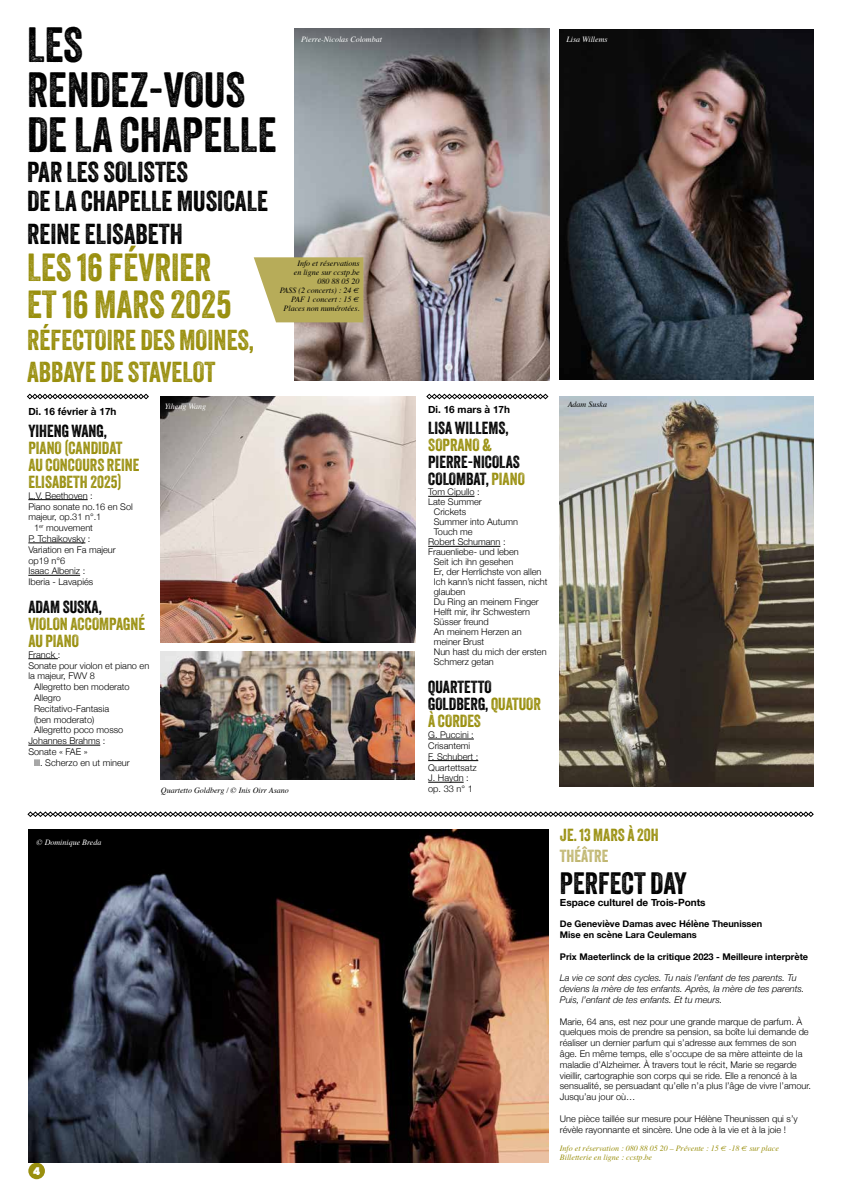
<style>
.page{position:relative;width:842px;height:1191px;background:#fff}
.page>*{position:absolute;margin:0;border:0;box-sizing:border-box;transform-origin:0 0}
.t1{font:48px/45px "Veneer";color:#000}
.t2{font:38px/37px "Veneer";color:#998f0e}
.t3{font:30px "Veneer";color:#000}
.t4{font:28px/29px "Veneer";color:#000}
.t5{font:28px/32px "Veneer";color:#998f0e}
.t6{font:17px/17px "Veneer";color:#000}
.t7{font:17px/17px "Veneer";color:#998f0e}
.t8{font:17px "Veneer";color:#c0b670}
.t9{font:900 10.8px "Poppins";color:#fff}
.t10{font:700 10px "Helvetica Neue";color:#000}
.t11{font:300 9.2px/10.8px "Helvetica Neue";color:#000}
.t12{font:italic 300 9.2px/10.8px "Helvetica Neue";color:#000}
.t13{font:700 9.2px/10.8px "Helvetica Neue";color:#000}
.t14{font:italic 8px/9px "Times";color:#000;text-align:right}
.t15{font:italic 8px/9px "Times";color:#998f0e}
.t16{font:italic 8px "Times";color:#fff}
.s1{color:#998f0e}
</style>
<div class="page">
<div style="left:28px;top:1162px;width:17px;height:17px;background:#998f0e;border-radius:50%"></div>
<hr style="left:28px;top:499px;width:60px;height:1px;background:#000">
<hr style="left:28px;top:542px;width:57px;height:1px;background:#000">
<hr style="left:28px;top:575px;width:52px;height:1px;background:#000">
<hr style="left:28px;top:658px;width:30px;height:1px;background:#000">
<hr style="left:28px;top:745px;width:72px;height:1px;background:#000">
<img style="left:28px;top:829px;width:520px;height:333px">
<hr style="left:428px;top:496px;width:46px;height:1px;background:#000">
<hr style="left:428px;top:546px;width:72px;height:1px;background:#000">
<hr style="left:428px;top:739px;width:46px;height:1px;background:#000">
<hr style="left:428px;top:760px;width:50px;height:1px;background:#000">
<hr style="left:428px;top:782px;width:36px;height:1px;background:#000">
<img style="left:294px;top:28px;width:256px;height:352px">
<img style="left:560px;top:396px;width:253px;height:391px">
<img style="left:160px;top:651px;width:255px;height:128px">
<img style="left:160px;top:397px;width:255px;height:245px">
<svg style="left:27px;top:811px;width:787px;height:6px"></svg>
<svg style="left:27px;top:394px;width:122px;height:5px"></svg>
<svg style="left:426px;top:394px;width:122px;height:5px"></svg>
<img style="left:560px;top:29px;width:254px;height:351px">
<svg style="left:254px;top:257px;width:109px;height:65px;background:#beb46a"></svg>
<h1 class="t1" style="left:27px;top:22px;width:251px">LES<br>RENDEZ-VOUS<br>DE LA CHAPELLE</h1>
<h3 class="t4" style="left:27px;top:157px;width:242px">PAR LES SOLISTES<br>DE LA CHAPELLE MUSICALE</h3>
<h3 class="t4" style="left:27px;top:219px;width:157px">REINE ELISABETH</h3>
<h2 class="t2" style="left:27px;top:249px;width:206px">LES 16 FÉVRIER<br>ET 16 MARS 2025</h2>
<h3 class="t5" style="left:27px;top:324px;width:229px">RÉFECTOIRE DES MOINES,<br>ABBAYE DE STAVELOT</h3>
<p class="t16" style="left:301px;top:33px;width:82px">Pierre-Nicolas Colombat</p>
<p class="t14" style="left:280px;top:258px;width:81px">Info et réservations<br>en ligne sur ccstp.be<br>080 88 05 20<br>PASS (2 concerts) : 24 €<br>PAF 1 concert : 15 €<br>Places non numérotées.</p>
<p class="t10" style="left:28px;top:404px;width:90px">Di. 16 février à 17h</p>
<h3 class="t6" style="left:28px;top:422px;width:80px">YIHENG WANG,</h3>
<h3 class="t7" style="left:28px;top:439px;width:113px">PIANO (CANDIDAT<br>AU CONCOURS REINE<br>ELISABETH 2025)</h3>
<p class="t11" style="left:28px;top:489px;width:66px">L.V. Beethoven :</p>
<p class="t11" style="left:28px;top:500px;width:106px">Piano sonate no.16 en Sol</p>
<p class="t11" style="left:28px;top:511px;width:75px">majeur, op.31 n°.1</p>
<p class="t11" style="left:34px;top:522px;width:61px">1<sup>er</sup> mouvement</p>
<p class="t11" style="left:28px;top:532px;width:64px">P. Tchaikovsky :</p>
<p class="t11" style="left:28px;top:543px;width:89px">Variation en Fa majeur</p>
<p class="t11" style="left:28px;top:554px;width:38px">op19 n°6</p>
<p class="t11" style="left:28px;top:565px;width:58px">Isaac Albeniz :</p>
<p class="t11" style="left:28px;top:576px;width:66px">Iberia - Lavapiés</p>
<h3 class="t6" style="left:28px;top:598px;width:75px">ADAM SUSKA,</h3>
<h3 class="t7" style="left:28px;top:615px;width:118px">VIOLON ACCOMPAGNÉ<br>AU PIANO</h3>
<p class="t11" style="left:28px;top:648px;width:34px">Franck :</p>
<p class="t11" style="left:28px;top:659px;width:123px">Sonate pour violon et piano en</p>
<p class="t11" style="left:28px;top:670px;width:68px">la majeur, FWV 8</p>
<p class="t11" style="left:34px;top:681px;width:97px">Allegretto ben moderato</p>
<p class="t11" style="left:34px;top:691px;width:28px">Allegro</p>
<p class="t11" style="left:34px;top:702px;width:77px">Recitativo-Fantasia</p>
<p class="t11" style="left:34px;top:713px;width:62px">(ben moderato)</p>
<p class="t11" style="left:34px;top:724px;width:91px">Allegretto poco mosso</p>
<p class="t11" style="left:28px;top:735px;width:79px">Johannes Brahms :</p>
<p class="t11" style="left:28px;top:745px;width:61px">Sonate « FAE »</p>
<p class="t11" style="left:34px;top:756px;width:97px">III. Scherzo en ut mineur</p>
<p class="t16" style="left:165px;top:399px;width:43px">Yiheng Wang</p>
<p class="t14" style="left:161px;top:785px;width:129px">Quartetto Goldberg / © Inis Oirr Asano</p>
<p class="t16" style="left:37px;top:835px;width:66px">© Dominique Breda</p>
<p class="t9" style="left:33px;top:1164px;width:9px">4</p>
<p class="t16" style="left:566px;top:33px;width:43px">Lisa Willems</p>
<p class="t10" style="left:428px;top:401px;width:83px">Di. 16 mars à 17h</p>
<h3 class="t6" style="left:428px;top:419px;width:82px">LISA WILLEMS,</h3>
<h3 class="t7" style="left:428px;top:436px;width:66px">SOPRANO &amp;</h3>
<h3 class="t6" style="left:428px;top:453px;width:98px">PIERRE-NICOLAS<br>COLOMBAT, <span class="s1">PIANO</span></h3>
<p class="t11" style="left:428px;top:486px;width:53px">Tom Cipullo :</p>
<p class="t11" style="left:428px;top:496px;width:55px">Late Summer</p>
<p class="t11" style="left:434px;top:506px;width:34px">Crickets</p>
<p class="t11" style="left:434px;top:516px;width:86px">Summer into Autumn</p>
<p class="t11" style="left:434px;top:526px;width:40px">Touch me</p>
<p class="t11" style="left:428px;top:536px;width:79px">Robert Schumann :</p>
<p class="t11" style="left:428px;top:546px;width:92px">Frauenliebe- und leben</p>
<p class="t11" style="left:434px;top:556px;width:81px">Seit ich ihn gesehen</p>
<p class="t11" style="left:434px;top:566px;width:109px">Er, der Herrlichste von allen</p>
<p class="t11" style="left:434px;top:576px;width:115px">Ich kann’s nicht fassen, nicht</p>
<p class="t11" style="left:434px;top:586px;width:33px">glauben</p>
<p class="t11" style="left:434px;top:596px;width:106px">Du Ring an meinem Finger</p>
<p class="t11" style="left:434px;top:606px;width:98px">Helft mir, ihr Schwestern</p>
<p class="t11" style="left:434px;top:616px;width:56px">Süsser freund</p>
<p class="t11" style="left:434px;top:626px;width:89px">An meinem Herzen an</p>
<p class="t11" style="left:434px;top:636px;width:52px">meiner Brust</p>
<p class="t11" style="left:434px;top:646px;width:114px">Nun hast du mich der ersten</p>
<p class="t11" style="left:434px;top:656px;width:61px">Schmerz getan</p>
<h3 class="t6" style="left:428px;top:678px;width:114px">QUARTETTO<br>GOLDBERG, <span class="s1">QUATUOR<br>À CORDES</span></h3>
<p class="t11" style="left:428px;top:728px;width:52px">G. Puccini :<br>Crisantemi<br>F. Schubert :<br>Quartettsatz<br>J. Haydn : op. 33 n° 1</p>
<p class="t14" style="left:568px;top:400px;width:41px">Adam Suska</p>
<h3 class="t7" style="left:560px;top:826px;width:100px">JE. 13 MARS À 20H</h3>
<h3 class="t8" style="left:560px;top:845px;width:50px">THÉÂTRE</h3>
<h3 class="t3" style="left:560px;top:864px;width:128px">PERFECT DAY</h3>
<p class="t10" style="left:560px;top:894px;width:147px">Espace culturel de Trois-Ponts</p>
<p class="t13" style="left:560px;top:919px;width:204px">De Geneviève Damas avec Hélène Theunissen<br>Mise en scène Lara Ceulemans</p>
<p class="t13" style="left:560px;top:951px;width:250px">Prix Maeterlinck de la critique 2023 - Meilleure interprète</p>
<p class="t12" style="left:560px;top:972px;width:246px">La vie ce sont des cycles. Tu nais l’enfant de tes parents. Tu deviens la mère de tes enfants. Après, la mère de tes parents.<br>Puis, l’enfant de tes enfants. Et tu meurs.</p>
<p class="t11" style="left:560px;top:1015px;width:253px">Marie, 64 ans, est nez pour une grande marque de parfum. À quelques mois de prendre sa pension, sa boîte lui demande de réaliser un dernier parfum qui s’adresse aux femmes de son âge. En même temps, elle s’occupe de sa mère atteinte de la maladie d’Alzheimer. À travers tout le récit, Marie se regarde vieillir, cartographie son corps qui se ride. Elle a renoncé à la sensualité, se persuadant qu’elle n’a plus l’âge de vivre l’amour.<br>Jusqu’au jour où…</p>
<p class="t11" style="left:560px;top:1112px;width:239px">Une pièce taillée sur mesure pour Hélène Theunissen qui s’y révèle rayonnante et sincère. Une ode à la vie et à la joie !</p>
<p class="t15" style="left:560px;top:1143px;width:220px">Info et réservation : 080 88 05 20 – Prévente : 15 € -18 € sur place<br>Billetterie en ligne : ccstp.be</p>
</div>
